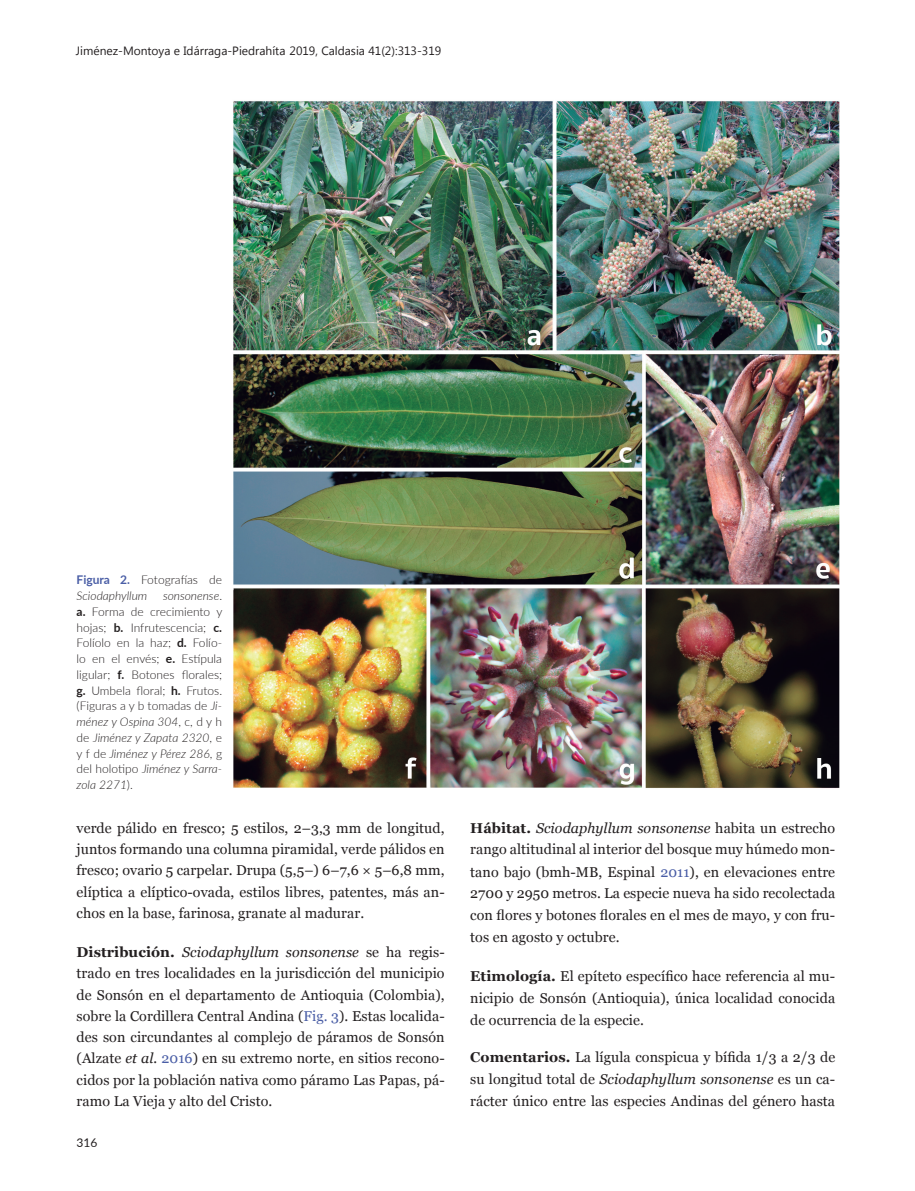
<style>
.page{position:relative;width:915px;height:1191px;background:#fff}
.page>*{position:absolute;margin:0;border:0;box-sizing:border-box;transform-origin:0 0}
.t1{font:14.25px/21.3px "Georgia";letter-spacing:.005em;color:#231f20;text-align:justify}
.t2{font:300 12px/15.8px "Lato";color:#231f20}
.t3{font:12px "Segoe UI";color:#231f20}
.t4{font:12px "Lato";color:#231f20}
.s1{font-weight:700;color:#4a5ea6}
.s2{font-style:italic}
.s3{font-weight:700}
.s4{color:#4a5ea6}
</style>
<div class="page">
<img style="left:233px;top:101px;width:606px;height:688px">
<p class="t3" style="left:76px;top:42px;width:367px">Jiménez-Montoya e Idárraga-Piedrahíta 2019, Caldasia 41(2):313-319</p>
<p class="t2" style="left:77px;top:572px;width:147px"><span class="s1">Figura 2.</span> Fotografías de<br><span class="s2">Sciodaphyllum</span></p>
<p class="t2" style="left:77px;top:587px;width:147px;text-align:justify;text-indent:86px"><span class="s2">sonsonense</span>. <span class="s3">a.</span> Forma de crecimiento y hojas; <span class="s3">b.</span> Infrutescencia; <span class="s3">c.<br></span>Folíolo en la haz; <span class="s3">d.</span> Folío&shy;lo en el envés; <span class="s3">e.</span> Estípula ligular; <span class="s3">f.</span> Botones florales; <span class="s3">g.</span> Umbela floral; <span class="s3">h.</span> Frutos. (Figuras a y b tomadas de <span class="s2">Ji&shy;ménez y Ospina 304</span>, c, d y h de <span class="s2">Jiménez y Zapata 2320</span>, e y f de <span class="s2">Jiménez y Pérez 286</span>, g del holotipo <span class="s2">Jiménez y Sarra&shy;zola 2271</span>).</p>
<p class="t1" style="left:77px;top:817px;width:369px">verde pálido en fresco; 5 estilos, 2–3,3 mm de longitud, juntos formando una columna piramidal, verde pálidos en fresco; ovario 5 carpelar. Drupa (5,5–) 6–7,6 × 5–6,8 mm, elíptica a elíptico-ovada, estilos libres, patentes, más an&shy;chos en la base, farinosa, granate al madurar.</p>
<p class="t1" style="left:77px;top:941px;width:369px"><span class="s3">Distribución.</span> <span class="s2">Sciodaphyllum sonsonense</span> se ha regis&shy;trado en tres localidades en la jurisdicción del municipio de Sonsón en el departamento de Antioquia (Colombia), sobre la Cordillera Central Andina (<span class="s4">Fig. 3</span>). Estas localida&shy;des son circundantes al complejo de páramos de Sonsón (Alzate <span class="s2">et al.</span> <span class="s4">2016</span>) en su extremo norte, en sitios recono&shy;cidos por la población nativa como páramo Las Papas, pá&shy;ramo La Vieja y alto del Cristo.</p>
<p class="t4" style="left:77px;top:1134px;width:22px">316</p>
<p class="t1" style="left:470px;top:817px;width:366px;line-height:21.8px"><span class="s3">Hábitat.</span> <span class="s2">Sciodaphyllum sonsonense</span> habita un estrecho rango altitudinal al interior del bosque muy húmedo mon&shy;tano bajo (bmh-MB, Espinal <span class="s4">2011</span>), en elevaciones entre 2700 y 2950 metros. La especie nueva ha sido recolectada con flores y botones florales en el mes de mayo, y con fru&shy;tos en agosto y octubre.</p>
<p class="t1" style="left:470px;top:965px;width:366px"><span class="s3">Etimología.</span> El epíteto específico hace referencia al mu&shy;nicipio de Sonsón (Antioquia), única localidad conocida de ocurrencia de la especie.</p>
<p class="t1" style="left:470px;top:1047px;width:366px"><span class="s3">Comentarios.</span> La lígula conspicua y bífida 1/3 a 2/3 de su longitud total de <span class="s2">Sciodaphyllum sonsonense</span> es un ca&shy;rácter único entre las especies Andinas del género hasta</p>
</div>
